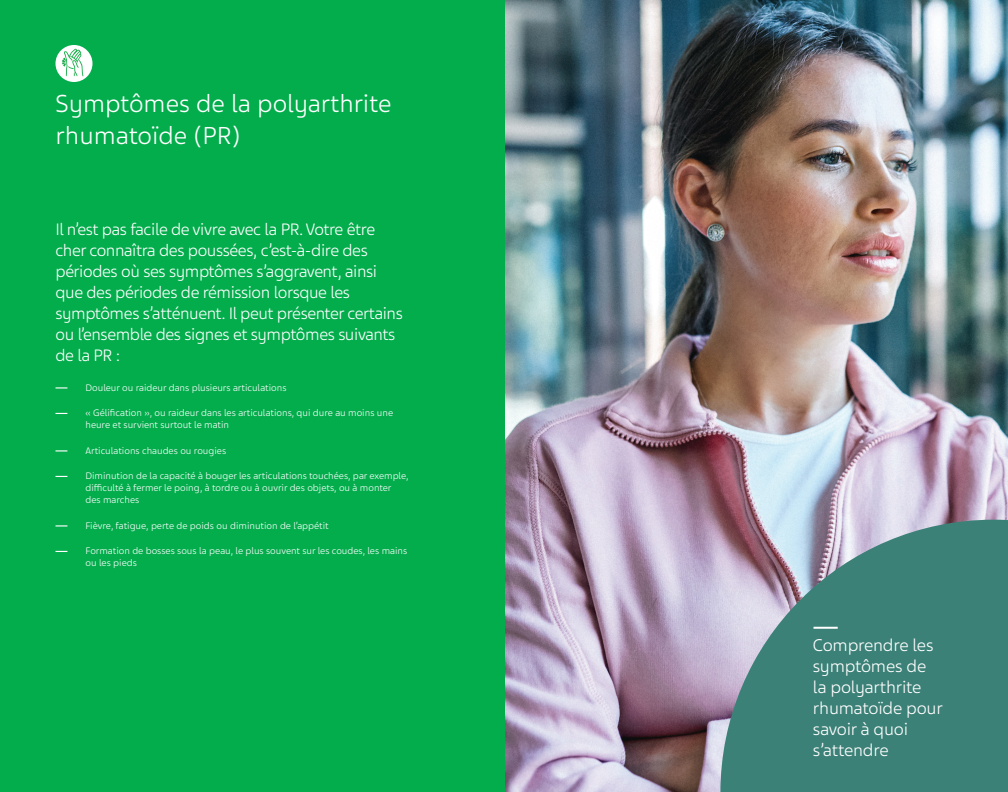
<style>
.page{position:relative;width:1008px;height:792px;background:#fff}
.page>*{position:absolute;margin:0;border:0;box-sizing:border-box;transform-origin:0 0}
.t1{font:300 26px/31.2px "Teva Sans";color:#fff}
.t2{font:300 18px/21px "Teva Sans";letter-spacing:-.01em;color:#fff}
.t3{font:300 17.5px/21px "Teva Sans";letter-spacing:-.02em;color:#fff}
.t4{font:300 10px/12px "Teva Sans";color:#fff}
</style>
<div class="page">
<img style="left:504px;top:0;width:504px;height:792px">
<div style="left:0;top:0;width:504px;height:792px;background:#03ad4c"></div>
<svg style="left:56px;top:387px;width:11px;height:2px"></svg>
<svg style="left:56px;top:450px;width:11px;height:2px"></svg>
<svg style="left:56px;top:525px;width:11px;height:2px"></svg>
<div style="left:56px;top:45px;width:36px;height:37px;background:#fff;border-radius:50%"></div>
<svg style="left:720px;top:520px;width:288px;height:272px;background:#568a87"></svg>
<hr style="left:814px;top:627px;width:24px;height:2px;background:#fff">
<svg style="left:62px;top:49px;width:21px;height:27px"></svg>
<h1 class="t1" style="left:56px;top:88px;width:337px">Symptômes de la polyarthrite rhumatoïde (PR)</h1>
<p class="t3" style="left:56px;top:218px;width:349px">Il n’est pas facile de vivre avec la PR. Votre être cher connaîtra des poussées, c’est-à-dire des périodes où ses symptômes s’aggravent, ainsi que des périodes de rémission lorsque les symptômes s’atténuent. Il peut présenter certains ou l’ensemble des signes et symptômes suivants de la PR :</p>
<p class="t4" style="left:85px;top:381px;width:203px">Douleur ou raideur dans plusieurs articulations</p>
<p class="t4" style="left:85px;top:407px;width:309px">« Gélification », ou raideur dans les articulations, qui dure au moins une heure et survient surtout le matin</p>
<p class="t4" style="left:85px;top:444px;width:142px">Articulations chaudes ou rougies</p>
<p class="t4" style="left:85px;top:470px;width:325px">Diminution de la capacité à bouger les articulations touchées, par exemple, difficulté à fermer le poing, à tordre ou à ouvrir des objets, ou à monter des marches</p>
<p class="t4" style="left:85px;top:519px;width:245px">Fièvre, fatigue, perte de poids ou diminution de l’appétit</p>
<p class="t4" style="left:85px;top:545px;width:323px">Formation de bosses sous la peau, le plus souvent sur les coudes, les mains ou les pieds</p>
<h2 class="t2" style="left:813px;top:635px;width:131px">Comprendre les symptômes de la polyarthrite rhumatoïde pour savoir à quoi s’attendre</h2>
</div>
